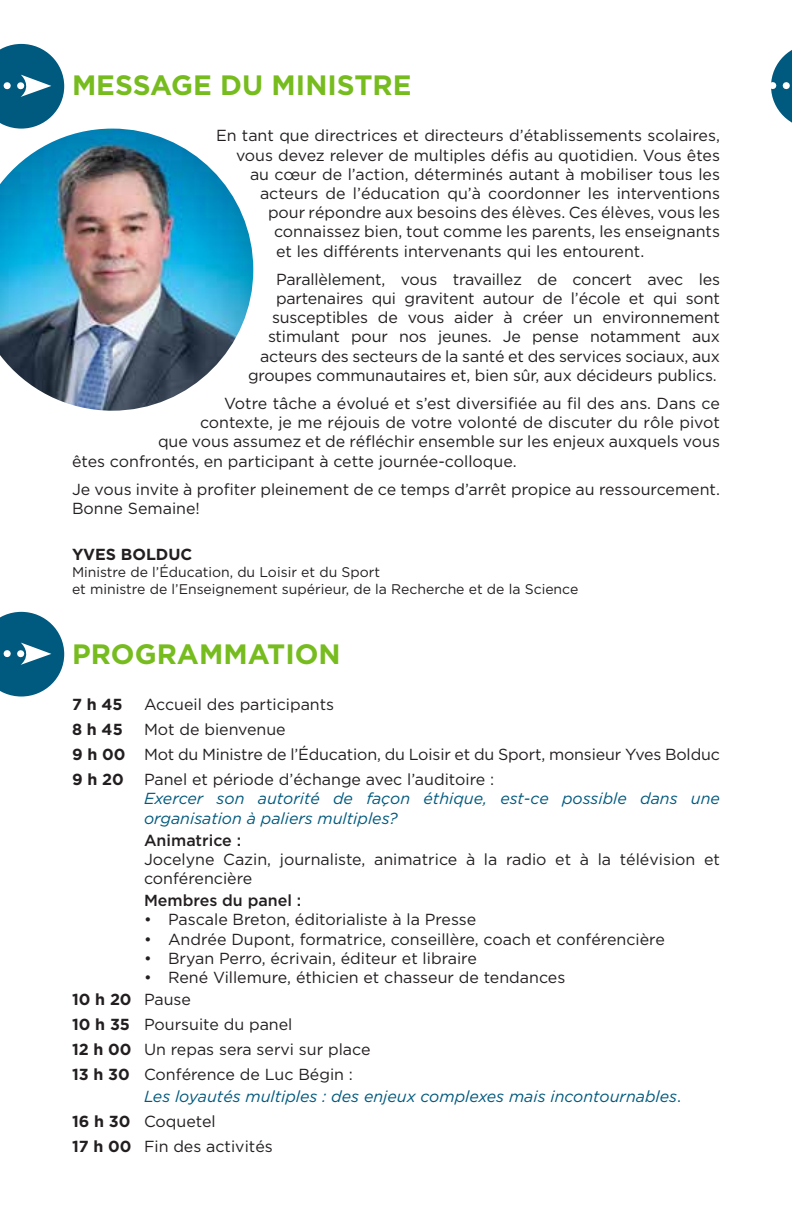
<style>
.page{position:relative;width:792px;height:1224px;background:#fff}
.page>*{position:absolute;margin:0;border:0;box-sizing:border-box;transform-origin:0 0}
.t1{font:700 28px "Gotham";color:#77bc1f}
.t2{font:16px/19.2px "Gotham";color:#231f20}
.t3{font:italic 16px/25px "Gotham";color:#00597e}
.t4{font:500 16px "Gotham";color:#231f20}
.t5{font:700 16px "Gotham";color:#231f20}
.t6{font:14px/16.8px "Gotham";color:#231f20}
.s1{font-weight:700}
.s2{font-style:normal}
.s3{font-weight:700;font-style:normal;color:#231f20}
.s4{font-style:normal;color:#231f20}
</style>
<div class="page">
<img style="left:0;top:129px;width:253px;height:282px">
<svg style="left:0;top:612px;width:64px;height:85px"></svg>
<svg style="left:0;top:44px;width:64px;height:85px"></svg>
<svg style="left:771px;top:50px;width:21px;height:73px"></svg>
<h1 class="t1" style="left:72px;top:69px;width:341px">MESSAGE DU MINISTRE</h1>
<p class="t2" style="left:216px;top:126px;width:505px">En tant que directrices et directeurs d’établissements scolaires,</p>
<p class="t2" style="left:236px;top:145px;width:485px">vous devez relever de multiples défis au quotidien. Vous êtes</p>
<p class="t2" style="left:250px;top:164px;width:471px">au cœur de l’action, déterminés autant à mobiliser tous les</p>
<p class="t2" style="left:260px;top:183px;width:462px">acteurs de l’éducation qu’à coordonner les interventions</p>
<p class="t2" style="left:268px;top:203px;width:453px">pour répondre aux besoins des élèves. Ces élèves, vous les</p>
<p class="t2" style="left:274px;top:222px;width:448px">connaissez bien, tout comme les parents, les enseignants</p>
<p class="t2" style="left:276px;top:241px;width:370px">et les différents intervenants qui les entourent.</p>
<p class="t2" style="left:248px;top:269px;width:474px;text-align:right">Parallèlement, vous travaillez de concert avec les partenaires qui gravitent autour de l’école et qui sont susceptibles de vous aider à créer un environnement stimulant pour nos jeunes. Je pense notamment aux acteurs des secteurs de la santé et des services sociaux, aux groupes communautaires et, bien sûr, aux décideurs publics.</p>
<p class="t2" style="left:224px;top:393px;width:497px">Votre tâche a évolué et s’est diversifiée au fil des ans. Dans ce</p>
<p class="t2" style="left:200px;top:413px;width:521px">contexte, je me réjouis de votre volonté de discuter du rôle pivot</p>
<p class="t2" style="left:158px;top:432px;width:563px">que vous assumez et de réfléchir ensemble sur les enjeux auxquels vous</p>
<p class="t2" style="left:72px;top:451px;width:446px">êtes confrontés, en participant à cette journée-colloque.</p>
<p class="t2" style="left:72px;top:479px;width:650px">Je vous invite à profiter pleinement de ce temps d’arrêt propice au ressourcement.<br>Bonne Semaine!</p>
<p class="t5" style="left:72px;top:545px;width:122px">YVES BOLDUC</p>
<p class="t6" style="left:72px;top:563px;width:508px">Ministre de l’Éducation, du Loisir et du Sport<br>et ministre de l’Enseignement supérieur, de la Recherche et de la Science</p>
<h1 class="t1" style="left:72px;top:638px;width:270px">PROGRAMMATION</h1>
<p class="t5" style="left:72px;top:695px;width:52px">7 h 45</p>
<p class="t2" style="left:144px;top:695px;width:192px">Accueil des participants</p>
<p class="t5" style="left:72px;top:720px;width:52px">8 h 45</p>
<p class="t2" style="left:72px;top:717px;width:650px;line-height:25px;text-indent:72px">Mot de bienvenue<br><span class="s1">9 h 00</span> Mot du Ministre de l’Éducation, du Loisir et du Sport, monsieur Yves Bolduc<br><span class="s1">9 h 20</span></p>
<p class="t2" style="left:144px;top:770px;width:352px">Panel et période d’échange avec l’auditoire :</p>
<p class="t3" style="left:144px;top:789px;width:577px;line-height:19.2px">Exercer son autorité de façon éthique, est-ce possible dans une organisation à paliers multiples?</p>
<p class="t4" style="left:144px;top:831px;width:99px">Animatrice :</p>
<p class="t2" style="left:144px;top:849px;width:577px">Jocelyne Cazin, journaliste, animatrice à la radio et à la télévision et conférencière</p>
<p class="t4" style="left:144px;top:891px;width:159px">Membres du panel :</p>
<p class="t2" style="left:144px;top:910px;width:334px">• Pascale Breton, éditorialiste à la Presse</p>
<p class="t2" style="left:144px;top:929px;width:522px">• Andrée Dupont, formatrice, conseillère, coach et conférencière</p>
<p class="t2" style="left:144px;top:948px;width:334px">• Bryan Perro, écrivain, éditeur et libraire</p>
<p class="t2" style="left:72px;top:966px;width:495px;line-height:22px;text-indent:72px">• René Villemure, éthicien et chasseur de tendances<br><span class="s1">10 h 20</span> Pause</p>
<p class="t2" style="left:72px;top:1012px;width:300px;line-height:25px"><span class="s1">10 h 35</span> Poursuite du panel<br><span class="s1">12 h 00</span> Un repas sera servi sur place<br><span class="s1">13 h 30</span> Conférence de Luc Bégin :</p>
<p class="t3" style="left:72px;top:1084px;width:611px;text-indent:72px">Les loyautés multiples : des enjeux complexes mais incontournables<span class="s2">.<br></span><span class="s3">16 h 30</span> <span class="s4">Coquetel<br></span><span class="s3">17 h 00</span> <span class="s4">Fin des activités</span></p>
</div>
